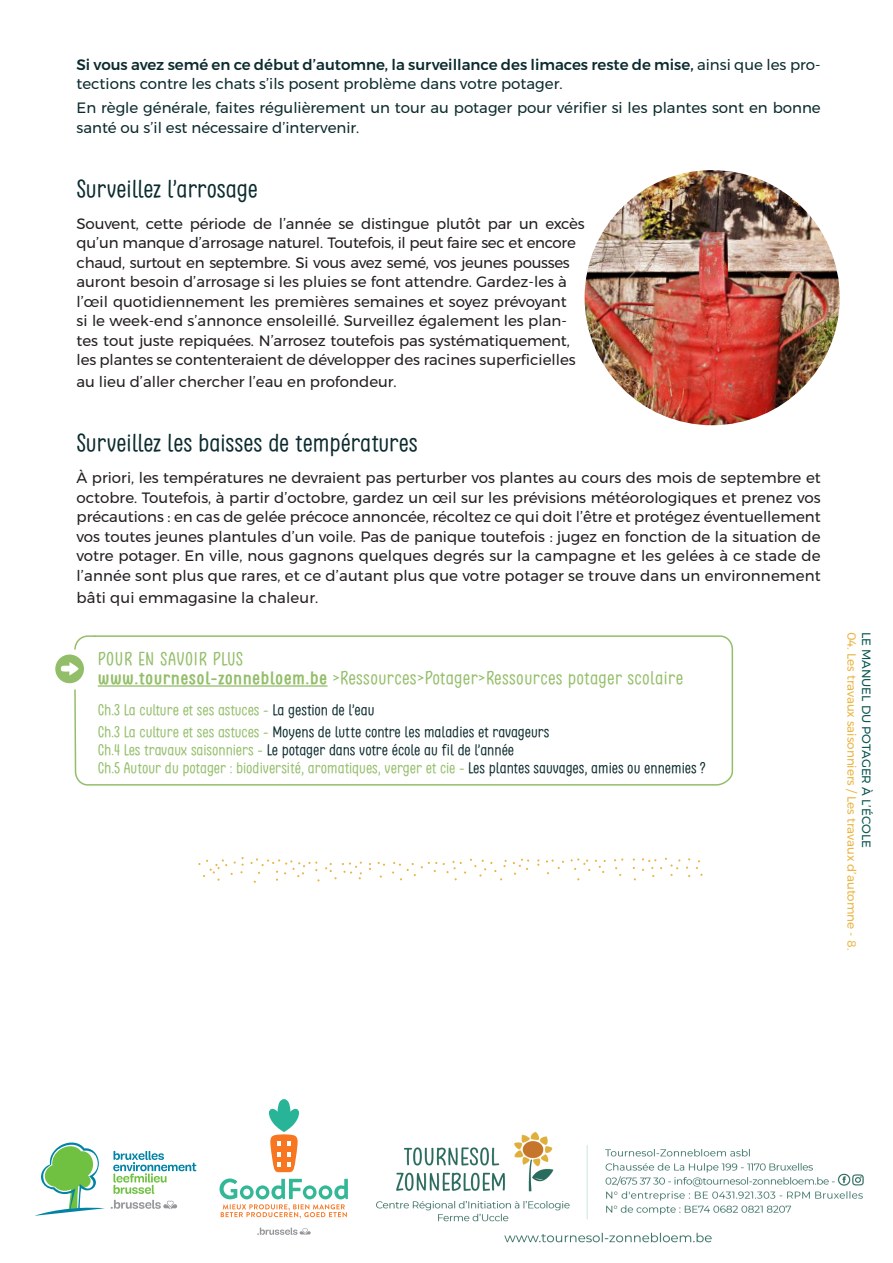
<style>
.page{position:relative;width:893px;height:1263px;background:#fff}
.page>*{position:absolute;margin:0;border:0;box-sizing:border-box;transform-origin:0 0}
.t1{font:24px "Clambake October Six";color:#0c2b2e}
.t2{font:18px/19.5px "Clambake October Six";letter-spacing:.02em;color:#93be69}
.t3{font:15px/19.5px "Montserrat";letter-spacing:-.005em;color:#241f1f}
.t4{font:15px/19.5px "Montserrat";color:#0c2b2e}
.t5{font:15px/18px "Clambake October Six";color:#93be69}
.t6{font:15px/21.6px "Clambake October Six";color:#0c2b2e}
.t7{font:12px "Montserrat";color:#e9b543}
.t8{font:12px "Montserrat";color:#0a5650}
.s1{font-weight:500}
.s2{font-weight:700}
.s3{color:#93be69}
.s4{color:#0c2b2e}
</style>
<div class="page">
<img style="left:376px;top:1131px;width:488px;height:112px">
<svg style="left:35px;top:1142px;width:162px;height:74px"></svg>
<svg style="left:269px;top:1099px;width:30px;height:73px"></svg>
<svg style="left:257px;top:1227px;width:54px;height:8px"></svg>
<svg style="left:219px;top:1178px;width:129px;height:40px"></svg>
<svg style="left:571px;top:858px;width:35px;height:22px"></svg>
<svg style="left:642px;top:858px;width:38px;height:19px"></svg>
<svg style="left:696px;top:860px;width:7px;height:16px"></svg>
<svg style="left:615px;top:867px;width:6px;height:9px"></svg>
<svg style="left:546px;top:859px;width:18px;height:15px"></svg>
<svg style="left:513px;top:859px;width:16px;height:16px"></svg>
<svg style="left:250px;top:858px;width:112px;height:25px"></svg>
<svg style="left:198px;top:857px;width:46px;height:24px"></svg>
<svg style="left:392px;top:862px;width:45px;height:18px"></svg>
<svg style="left:443px;top:859px;width:64px;height:21px"></svg>
<img style="left:585px;top:170px;width:255px;height:255px;border-radius:128px">
<svg style="left:73px;top:635px;width:661px;height:151px"></svg>
<div style="left:55px;top:654px;width:29px;height:29px;background:#93be69;border-radius:50%"></div>
<svg style="left:60px;top:662px;width:19px;height:13px"></svg>
<p class="t4" style="left:77px;top:55px;width:746px"><span class="s1">Si vous avez semé en ce début d’automne, la surveillance des limaces reste de mise,</span> ainsi que les pro&shy;tections contre les chats s’ils posent problème dans votre potager.</p>
<p class="t4" style="left:77px;top:98px;width:746px">En règle générale, faites régulièrement un tour au potager pour vérifier si les plantes sont en bonne santé ou s’il est nécessaire d’intervenir.</p>
<h1 class="t1" style="left:77px;top:175px;width:183px">Surveillez l’arrosage</h1>
<p class="t3" style="left:77px;top:214px;width:510px">Souvent, cette période de l’année se distingue plutôt par un excès qu’un manque d’arrosage naturel. Toutefois, il peut faire sec et encore chaud, surtout en septembre. Si vous avez semé, vos jeunes pousses auront besoin d’arrosage si les pluies se font attendre. Gardez-les à l’œil quotidiennement les premières semaines et soyez prévoyant<br>si le week-end s’annonce ensoleillé. Surveillez également les plan&shy;tes tout juste repiquées. N’arrosez toutefois pas systématiquement, les plantes se contenteraient de développer des racines superficielles</p>
<p class="t3" style="left:77px;top:372px;width:322px">au lieu d’aller chercher l’eau en profondeur.</p>
<h1 class="t1" style="left:77px;top:429px;width:343px">Surveillez les baisses de températures</h1>
<p class="t3" style="left:77px;top:468px;width:746px;text-align:justify">À priori, les températures ne devraient pas perturber vos plantes au cours des mois de septembre et octobre. Toutefois, à partir d’octobre, gardez un œil sur les prévisions météorologiques et prenez vos précautions : en cas de gelée précoce annoncée, récoltez ce qui doit l’être et protégez éventuellement vos toutes jeunes plantules d’un voile. Pas de panique toutefois : jugez en fonction de la situation de votre potager. En ville, nous gagnons quelques degrés sur la campagne et les gelées à ce stade de l’année sont plus que rares, et ce d’autant plus que votre potager se trouve dans un environnement</p>
<p class="t3" style="left:77px;top:587px;width:243px">bâti qui emmagasine la chaleur.</p>
<p class="t2" style="left:98px;top:649px;width:587px">POUR EN SAVOIR PLUS<br><span class="s2">www.tournesol-zonnebloem.be</span> &gt;Ressources&gt;Potager&gt;Ressources potager scolaire</p>
<p class="t6" style="left:98px;top:699px;width:453px"><span class="s3">Ch.3 La culture et ses astuces -</span> La gestion de l’eau<br><span class="s3">Ch.3 La culture et ses astuces -</span> Moyens de lutte contre les maladies et ravageurs</p>
<p class="t5" style="left:98px;top:741px;width:609px">Ch.4 Les travaux saisonniers - <span class="s4">Le potager dans votre école au fil de l’année<br></span>Ch.5 Autour du potager : biodiversité, aromatiques, verger et cie - <span class="s4">Les plantes sauvages, amies ou ennemies ?</span></p>
<p class="t7" style="left:861px;top:631px;width:320px;rotate:90deg">04. Les travaux saisonniers / Les travaux d’automne - 8.</p>
<p class="t8" style="left:876px;top:631px;width:218px;rotate:90deg">LE MANUEL DU POTAGER À L’ÉCOLE</p>
</div>
